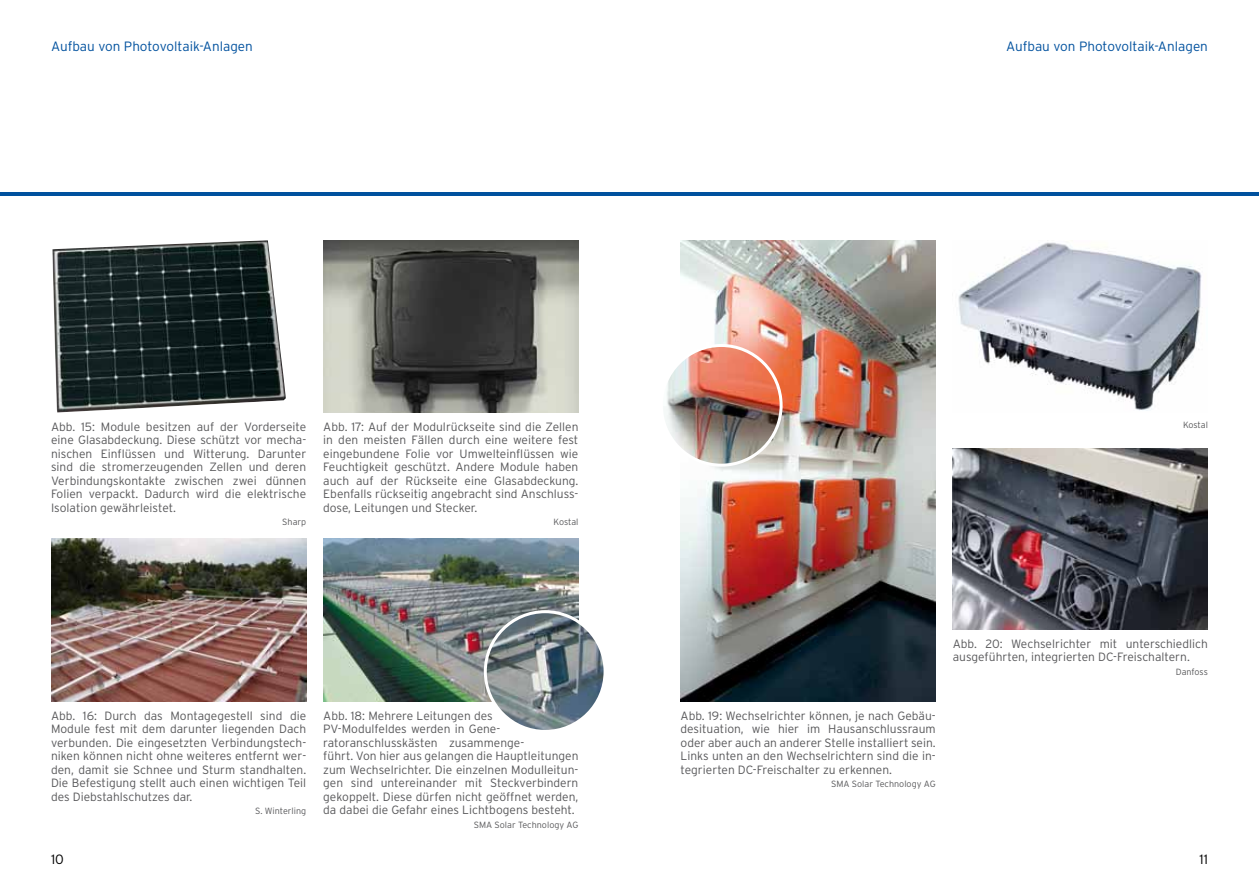
<style>
.page{position:relative;width:1259px;height:893px;background:#fff}
.page>*{position:absolute;margin:0;border:0;box-sizing:border-box;transform-origin:0 0}
.t1{font:300 13.5px "Interstate";color:#00519e}
.t2{font:300 13.5px "Interstate";color:#000}
.t3{font:300 12px/13.5px "Interstate";color:#58585a;text-align:justify}
.t4{font:300 9px "Interstate";color:#58585a}
</style>
<div class="page">
<hr style="left:0;top:192px;width:1259px;height:4px;background:#00519e">
<img style="left:52px;top:240px;width:234px;height:172px">
<img style="left:323px;top:240px;width:255px;height:172px">
<img style="left:51px;top:539px;width:255px;height:163px">
<img style="left:323px;top:539px;width:255px;height:163px">
<img style="left:680px;top:240px;width:255px;height:462px">
<img style="left:485px;top:612px;width:120px;height:119px;border-radius:60px">
<div style="left:484px;top:610px;width:122px;height:123px;border:3px solid #fff;border-radius:50%"></div>
<img style="left:661px;top:345px;width:120px;height:120px;border-radius:60px">
<div style="left:660px;top:344px;width:122px;height:123px;border:3px solid #fff;border-radius:50%"></div>
<img style="left:958px;top:242px;width:244px;height:169px">
<img style="left:952px;top:449px;width:256px;height:180px">
<p class="t1" style="left:51px;top:39px;width:203px">Aufbau von Photovoltaik-Anlagen</p>
<p class="t1" style="left:1006px;top:39px;width:203px">Aufbau von Photovoltaik-Anlagen</p>
<p class="t3" style="left:51px;top:420px;width:257px">Abb. 15: Module besitzen auf der Vorderseite eine Glasabdeckung. Diese schützt vor mecha&shy;nischen Einflüssen und Witterung. Darunter sind die stromerzeugenden Zellen und deren Verbindungskontakte zwischen zwei dünnen Folien verpackt. Dadurch wird die elektrische Isolation gewährleistet.</p>
<p class="t4" style="left:282px;top:517px;width:25px">Sharp</p>
<p class="t3" style="left:323px;top:420px;width:257px">Abb. 17: Auf der Modulrückseite sind die Zellen in den meisten Fällen durch eine weitere fest eingebundene Folie vor Umwelteinflüssen wie Feuchtigkeit geschützt. Andere Module haben auch auf der Rückseite eine Glasabdeckung.<br>Ebenfalls rückseitig angebracht sind Anschluss&shy;dose, Leitungen und Stecker.</p>
<p class="t4" style="left:553px;top:517px;width:26px">Kostal</p>
<p class="t3" style="left:51px;top:709px;width:257px">Abb. 16: Durch das Montagegestell sind die Module fest mit dem darunter liegenden Dach verbunden. Die eingesetzten Verbindungstech&shy;niken können nicht ohne weiteres entfernt wer&shy;den, damit sie Schnee und Sturm standhalten.<br>Die Befestigung stellt auch einen wichtigen Teil des Diebstahlschutzes dar.</p>
<p class="t4" style="left:255px;top:806px;width:53px">S. Winterling</p>
<p class="t3" style="left:323px;top:709px;width:257px;text-align:left">Abb. 18: Mehrere Leitungen des PV-Modulfeldes werden in Gene&shy;ratoranschlusskästen zusammenge-<br>führt. Von hier aus gelangen die Hauptleitungen zum Wechselrichter. Die einzelnen Modulleitun&shy;gen sind untereinander mit Steckverbindern gekoppelt. Diese dürfen nicht geöffnet werden, da dabei die Gefahr eines Lichtbogens besteht.</p>
<p class="t4" style="left:474px;top:820px;width:106px">SMA Solar Technology AG</p>
<p class="t4" style="left:1183px;top:420px;width:26px">Kostal</p>
<p class="t3" style="left:680px;top:709px;width:257px">Abb. 19: Wechselrichter können, je nach Gebäu&shy;desituation, wie hier im Hausanschlussraum oder aber auch an anderer Stelle installiert sein.<br>Links unten an den Wechselrichtern sind die in&shy;tegrierten DC-Freischalter zu erkennen.</p>
<p class="t4" style="left:831px;top:779px;width:106px">SMA Solar Technology AG</p>
<p class="t3" style="left:952px;top:636px;width:257px">Abb. 20: Wechselrichter mit unterschiedlich ausgeführten, integrierten DC-Freischaltern.</p>
<p class="t4" style="left:1175px;top:666px;width:34px">Danfoss</p>
<p class="t2" style="left:51px;top:852px;width:14px">10</p>
<p class="t2" style="left:1199px;top:852px;width:10px">11</p>
</div>
